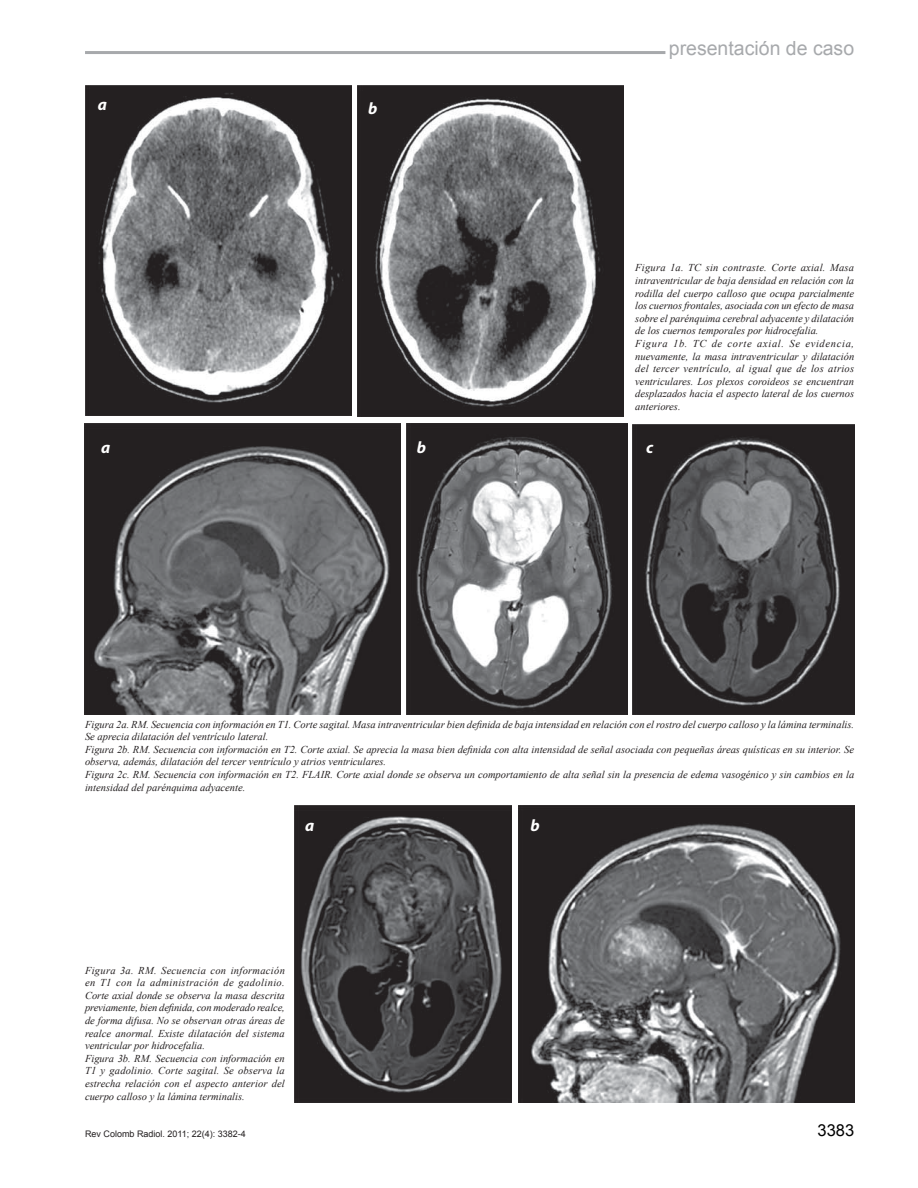
<style>
.page{position:relative;width:918px;height:1188px;background:#fff}
.page>*{position:absolute;margin:0;border:0;box-sizing:border-box;transform-origin:0 0}
.t1{font:19.5px "Arial";color:#a7a9ac}
.t2{font:italic 700 16.5px "Myriad Pro";color:#fff}
.t3{font:16.5px "Arial";color:#000}
.t4{font:italic 10.5px/12.6px "Times New Roman";color:#231f20}
.t5{font:9px "Arial";color:#231f20}
</style>
<div class="page">
<hr style="left:85px;top:51px;width:580px;height:3px;background:#a7a9ac">
<img style="left:85px;top:85px;width:267px;height:330px">
<img style="left:357px;top:85px;width:267px;height:331px">
<img style="left:633px;top:424px;width:221px;height:290px">
<img style="left:407px;top:424px;width:220px;height:290px">
<img style="left:85px;top:424px;width:316px;height:290px">
<img style="left:294px;top:805px;width:217px;height:298px">
<img style="left:518px;top:805px;width:336px;height:298px">
<h2 class="t2" style="left:98px;top:93px;width:11px">a</h2>
<h2 class="t2" style="left:368px;top:98px;width:11px">b</h2>
<h1 class="t1" style="left:669px;top:36px;width:187px">presentación de caso</h1>
<p class="t4" style="left:635px;top:261px;width:221px">Figura 1a. TC sin contraste. Corte axial. Masa intraventricular de baja densidad en relación con la rodilla del cuerpo calloso que ocupa parcialmente los cuernos frontales, asociada con un efecto de masa sobre el parénquima cerebral adyacente y dilatación de los cuernos temporales por hidrocefalia.<br>Figura 1b. TC de corte axial. Se evidencia, nuevamente, la masa intraventricular y dilatación del tercer ventrículo, al igual que de los atrios ventriculares. Los plexos coroideos se encuentran desplazados hacia el aspecto lateral de los cuernos anteriores.</p>
<h2 class="t2" style="left:101px;top:437px;width:11px">a</h2>
<h2 class="t2" style="left:417px;top:437px;width:11px">b</h2>
<h2 class="t2" style="left:646px;top:437px;width:9px">c</h2>
<p class="t4" style="left:85px;top:717px;width:771px">Figura 2a. RM. Secuencia con información en T1. Corte sagital. Masa intraventricular bien definida de baja intensidad en relación con el rostro del cuerpo calloso y la lámina terminalis.<br>Se aprecia dilatación del ventrículo lateral.<br>Figura 2b. RM. Secuencia con información en T2. Corte axial. Se aprecia la masa bien definida con alta intensidad de señal asociada con pequeñas áreas quísticas en su interior. Se observa, además, dilatación del tercer ventrículo y atrios ventriculares.<br>Figura 2c. RM. Secuencia con información en T2. FLAIR. Corte axial donde se observa un comportamiento de alta señal sin la presencia de edema vasogénico y sin cambios en la intensidad del parénquima adyacente.</p>
<h2 class="t2" style="left:305px;top:815px;width:11px">a</h2>
<h2 class="t2" style="left:530px;top:815px;width:11px">b</h2>
<p class="t4" style="left:85px;top:963px;width:201px">Figura 3a. RM. Secuencia con información en T1 con la administración de gadolinio.<br>Corte axial donde se observa la masa descrita previamente, bien definida, con moderado realce, de forma difusa. No se observan otras áreas de realce anormal. Existe dilatación del sistema ventricular por hidrocefalia.<br>Figura 3b. RM. Secuencia con información en T1 y gadolinio. Corte sagital. Se observa la estrecha relación con el aspecto anterior del cuerpo calloso y la lámina terminalis.</p>
<p class="t5" style="left:85px;top:1128px;width:162px">Rev Colomb Radiol. 2011; 22(4): 3382-4</p>
<h2 class="t3" style="left:818px;top:1120px;width:38px">3383</h2>
</div>
